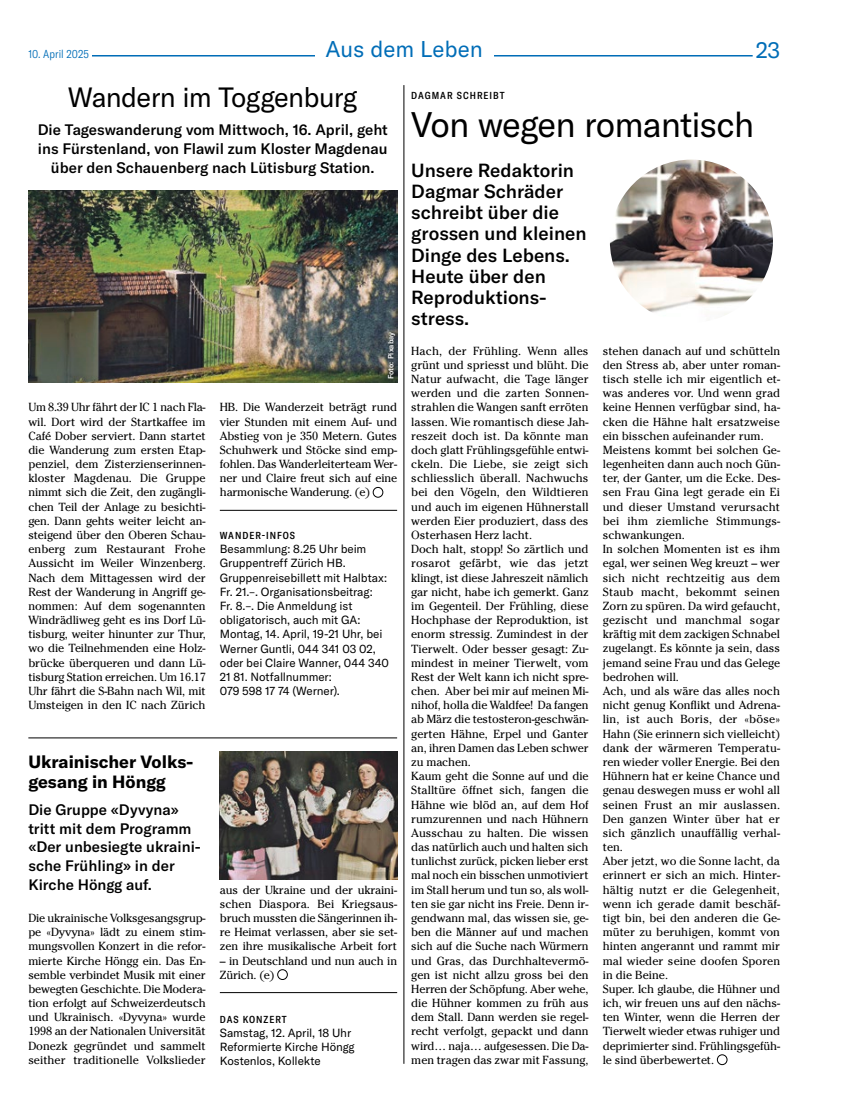
<style>
.page{position:relative;width:851px;height:1117px;background:#fff}
.page>*{position:absolute;margin:0;border:0;box-sizing:border-box;transform-origin:0 0}
.t1{font:35px "GT America";letter-spacing:-.025em;color:#000}
.t2{font:27.5px "GT America";letter-spacing:-.025em;color:#000}
.t3{font:22.5px "GT America";color:#006db7}
.t4{font:500 18.75px/21.2px "GT America";color:#000}
.t5{font:700 17.5px/20px "GT America";color:#000}
.t6{font:500 15px/18.8px "GT America";color:#000;text-align:center}
.t7{font:11.75px/14.1px "Cheltenham Std";color:#000;text-align:justify}
.t8{font:11.75px/14.1px "GT America";letter-spacing:-.01em;color:#000}
.t9{font:300 condensed 11.38px "GT America";letter-spacing:.005em;color:#006db7}
.t10{font:500 condensed 10px "GT America";letter-spacing:.1em;color:#000}
.t11{font:500 7.5px "GT America";letter-spacing:.01em;color:#fff}
</style>
<div class="page">
<hr style="left:92px;top:55px;width:660px;height:1px;background:#006db7">
<hr style="left:403px;top:85px;width:1px;height:978px;background:#000">
<div style="left:315px;top:39px;width:178px;height:29px;background:#fff"></div>
<div style="left:716px;top:1054px;width:11px;height:10px;border:1px solid #000;border-radius:50%"></div>
<img style="left:609px;top:159px;width:163px;height:163px;border-radius:81px">
<hr style="left:220px;top:510px;width:177px;height:1px;background:#000">
<div style="left:372px;top:487px;width:11px;height:10px;border:1px solid #000;border-radius:50%"></div>
<img style="left:28px;top:190px;width:369px;height:193px">
<div style="left:383px;top:327px;width:16px;height:56px;background:#000;opacity:.6"></div>
<hr style="left:28px;top:737px;width:369px;height:1px;background:#000">
<hr style="left:220px;top:992px;width:177px;height:1px;background:#000">
<div style="left:277px;top:968px;width:11px;height:11px;border:1px solid #000;border-radius:50%"></div>
<img style="left:220px;top:751px;width:177px;height:128px">
<p class="t9" style="left:28px;top:47px;width:62px">10. April 2025</p>
<h3 class="t3" style="left:325px;top:36px;width:159px">Aus dem Leben</h3>
<h3 class="t3" style="left:755px;top:37px;width:26px">23</h3>
<h2 class="t2" style="left:68px;top:81px;width:291px">Wandern im Toggenburg</h2>
<p class="t6" style="left:38px;top:120px;width:351px">Die Tageswanderung vom Mittwoch, 16. April, geht</p>
<p class="t6" style="left:38px;top:139px;width:351px">ins Fürstenland, von Flawil zum Kloster Magdenau über den Schauenberg nach Lütisburg Station.</p>
<p class="t11" style="left:386px;top:379px;width:49px;rotate:-90deg">Foto: Pixabay</p>
<p class="t7" style="left:28px;top:400px;width:179px">Um 8.39 Uhr fährt der IC 1 nach Fla&shy;wil. Dort wird der Startkaffee im Café Dober serviert. Dann startet die Wanderung zum ersten Etap&shy;penziel, dem Zisterzienserinnen&shy;kloster Magdenau. Die Gruppe nimmt sich die Zeit, den zugängli&shy;chen Teil der Anlage zu besichti&shy;gen. Dann gehts weiter leicht an&shy;steigend über den Oberen Schau&shy;enberg zum Restaurant Frohe Aussicht im Weiler Winzenberg.<br>Nach dem Mittagessen wird der Rest der Wanderung in Angriff ge&shy;nommen: Auf dem sogenannten Windrädliweg geht es ins Dorf Lü&shy;tisburg, weiter hinunter zur Thur, wo die Teilnehmenden eine Holz&shy;brücke überqueren und dann Lü&shy;tisburg Station erreichen. Um 16.17<br>Uhr fährt die S-Bahn nach Wil, mit Umsteigen in den IC nach Zürich</p>
<p class="t7" style="left:220px;top:400px;width:179px">HB. Die Wanderzeit beträgt rund vier Stunden mit einem Auf- und Abstieg von je 350 Metern. Gutes Schuhwerk und Stöcke sind emp&shy;fohlen. Das Wanderleiterteam Wer&shy;ner und Claire freut sich auf eine harmonische Wanderung. (e)</p>
<p class="t10" style="left:220px;top:529px;width:77px">WANDER-INFOS</p>
<p class="t8" style="left:220px;top:542px;width:171px">Besammlung: 8.25 Uhr beim<br>Gruppentreff Zürich HB.<br>Gruppenreisebillett mit Halbtax:<br>Fr. 21.–. Organisationsbeitrag:<br>Fr. 8.–. Die Anmeldung ist obligatorisch, auch mit GA:<br>Montag, 14. April, 19-21 Uhr, bei<br>Werner Guntli, 044 341 03 02, oder bei Claire Wanner, 044 340<br>21 81. Notfallnummer:<br>079 598 17 74 (Werner).</p>
<h3 class="t5" style="left:28px;top:751px;width:166px">Ukrainischer Volks&shy;gesang in Höngg</h3>
<p class="t6" style="left:28px;top:799px;width:174px;text-align:left">Die Gruppe «Dyvyna» tritt mit dem Programm «Der unbesiegte ukraini&shy;sche Frühling» in der<br>Kirche Höngg auf.</p>
<p class="t7" style="left:28px;top:910px;width:179px">Die ukrainische Volksgesangsgrup&shy;pe «Dyvyna» lädt zu einem stim&shy;mungsvollen Konzert in die refor&shy;mierte Kirche Höngg ein. Das En&shy;semble verbindet Musik mit einer bewegten Geschichte. Die Modera&shy;tion erfolgt auf Schweizerdeutsch und Ukrainisch. «Dyvyna» wurde 1998 an der Nationalen Universität Donezk gegründet und sammelt seither traditionelle Volkslieder</p>
<p class="t7" style="left:220px;top:882px;width:179px">aus der Ukraine und der ukraini&shy;schen Diaspora. Bei Kriegsaus&shy;bruch mussten die Sängerinnen ih&shy;re Heimat verlassen, aber sie set&shy;zen ihre musikalische Arbeit fort</p>
<p class="t7" style="left:220px;top:953px;width:179px">– in Deutschland und nun auch in<br>Zürich. (e)</p>
<p class="t10" style="left:220px;top:1012px;width:68px">DAS KONZERT</p>
<p class="t8" style="left:220px;top:1025px;width:136px">Samstag, 12. April, 18 Uhr<br>Reformierte Kirche Höngg<br>Kostenlos, Kollekte</p>
<p class="t10" style="left:411px;top:90px;width:95px">DAGMAR SCHREIBT</p>
<h1 class="t1" style="left:411px;top:104px;width:344px">Von wegen romantisch</h1>
<h3 class="t4" style="left:411px;top:159px;width:177px">Unsere Redaktorin<br>Dagmar Schräder schreibt über die grossen und kleinen<br>Dinge des Lebens.<br>Heute über den<br>Reproduktions&shy;stress.</h3>
<p class="t7" style="left:411px;top:343px;width:179px;text-align:left">Hach, der Frühling. Wenn alles grünt und spriesst und blüht. Die<br>Natur aufwacht, die Tage länger werden und die zarten Sonnen&shy;strahlen die Wangen sanft erröten lassen. Wie romantisch diese Jah&shy;reszeit doch ist. Da könnte man doch glatt Frühlingsgefühle entwi&shy;ckeln. Die Liebe, sie zeigt sich schliesslich überall. Nachwuchs bei den Vögeln, den Wildtieren und auch im eigenen Hühnerstall werden Eier produziert, dass des<br>Osterhasen Herz lacht.<br>Doch halt, stopp! So zärtlich und rosarot gefärbt, wie das jetzt klingt, ist diese Jahreszeit nämlich gar nicht, habe ich gemerkt. Ganz im Gegenteil. Der Frühling, diese<br>Hochphase der Reproduktion, ist enorm stressig. Zumindest in der<br>Tierwelt. Oder besser gesagt: Zu&shy;mindest in meiner Tierwelt, vom<br>Rest der Welt kann ich nicht spre&shy;chen. Aber bei mir auf meinen Mi&shy;nihof, holla die Waldfee! Da fangen ab März die testosteron-geschwän&shy;gerten Hähne, Erpel und Ganter an, ihren Damen das Leben schwer zu machen.<br>Kaum geht die Sonne auf und die<br>Stalltüre öffnet sich, fangen die<br>Hähne wie blöd an, auf dem Hof rumzurennen und nach Hühnern<br>Ausschau zu halten. Die wissen das natürlich auch und halten sich tunlichst zurück, picken lieber erst mal noch ein bisschen unmotiviert im Stall herum und tun so, als woll&shy;ten sie gar nicht ins Freie. Denn ir&shy;gendwann mal, das wissen sie, ge&shy;ben die Männer auf und machen sich auf die Suche nach Würmern und Gras, das Durchhaltevermö&shy;gen ist nicht allzu gross bei den<br>Herren der Schöpfung. Aber wehe, die Hühner kommen zu früh aus dem Stall. Dann werden sie regel&shy;recht verfolgt, gepackt und dann wird… naja… aufgesessen. Die Da&shy;men tragen das zwar mit Fassung,</p>
<p class="t7" style="left:602px;top:343px;width:179px;text-align:left">stehen danach auf und schütteln den Stress ab, aber unter roman&shy;tisch stelle ich mir eigentlich et&shy;was anderes vor. Und wenn grad keine Hennen verfügbar sind, ha&shy;cken die Hähne halt ersatzweise ein bisschen aufeinander rum.<br>Meistens kommt bei solchen Ge&shy;legenheiten dann auch noch Gün&shy;ter, der Ganter, um die Ecke. Des&shy;sen Frau Gina legt gerade ein Ei und dieser Umstand verursacht bei ihm ziemliche Stimmungs&shy;schwankungen.<br>In solchen Momenten ist es ihm egal, wer seinen Weg kreuzt – wer sich nicht rechtzeitig aus dem<br>Staub macht, bekommt seinen<br>Zorn zu spüren. Da wird gefaucht, gezischt und manchmal sogar kräftig mit dem zackigen Schnabel zugelangt. Es könnte ja sein, dass jemand seine Frau und das Gelege bedrohen will.<br>Ach, und als wäre das alles noch nicht genug Konflikt und Adrena&shy;lin, ist auch Boris, der «böse»<br>Hahn (Sie erinnern sich vielleicht) dank der wärmeren Temperatu&shy;ren wieder voller Energie. Bei den<br>Hühnern hat er keine Chance und genau deswegen muss er wohl all seinen Frust an mir auslassen.<br>Den ganzen Winter über hat er sich gänzlich unauffällig verhal&shy;ten.<br>Aber jetzt, wo die Sonne lacht, da erinnert er sich an mich. Hinter&shy;hältig nutzt er die Gelegenheit, wenn ich gerade damit beschäf&shy;tigt bin, bei den anderen die Ge&shy;müter zu beruhigen, kommt von hinten angerannt und rammt mir mal wieder seine doofen Sporen in die Beine.<br>Super. Ich glaube, die Hühner und ich, wir freuen uns auf den nächs&shy;ten Winter, wenn die Herren der<br>Tierwelt wieder etwas ruhiger und deprimierter sind. Frühlingsgefüh&shy;le sind überbewertet.</p>
</div>
